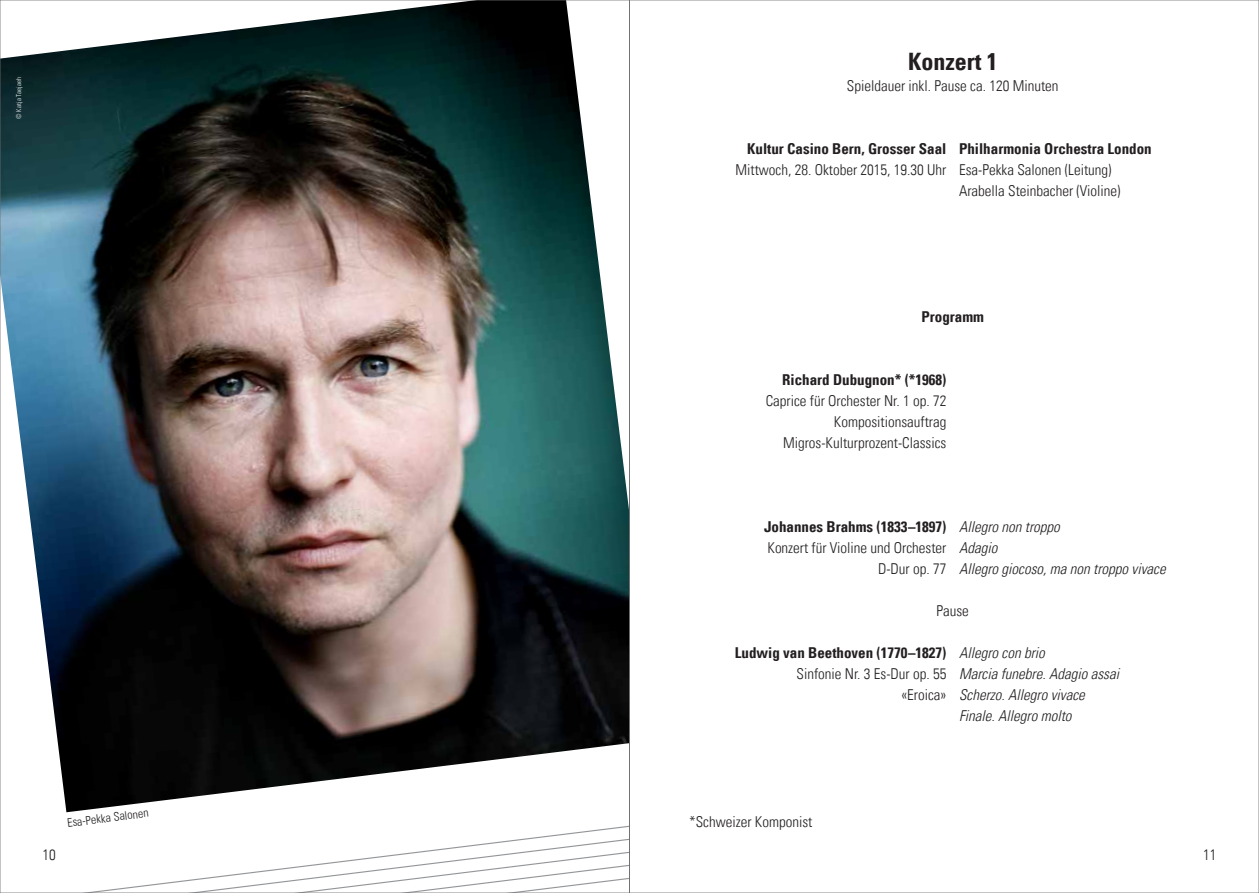
<style>
.page{position:relative;width:1259px;height:893px;background:#fff}
.page>*{position:absolute;margin:0;border:0;box-sizing:border-box;transform-origin:0 0}
.t1{font:24px "Univers Com 67 Bold Cond";color:#231f20}
.t2{font:15px/21px "Univers Com 47 Light Cond";color:#231f20}
.t3{font:15px "Univers Com 67 Bold Cond";color:#231f20}
.t4{font:15px "Univers Com 47 Light Cond Obl";color:#231f20}
.t5{font:12px "Univers Com 47 Light Cond";color:#231f20}
.t6{font:6.75px "Univers Com 47 Light Cond";letter-spacing:.015em;color:#fff}
.s1{font-family:"Univers Com 47 Light Cond Obl"}
.s2{font-family:"Univers Com 47 Light Cond"}
</style>
<div class="page">
<svg style="left:98px;top:826px;width:529px;height:65px"></svg>
<img style="left:2px;top:2px;width:625px;height:810px">
<p class="t6" style="left:15px;top:119px;width:43px;rotate:-90deg">© Katja Taejaeh</p>
<h1 class="t1" style="left:908px;top:47px;width:91px">Konzert 1</h1>
<p class="t2" style="left:847px;top:76px;width:213px">Spieldauer inkl. Pause ca. 120 Minuten</p>
<p class="t3" style="left:747px;top:140px;width:406px">Kultur Casino Bern, Grosser Saal Philharmonia Orchestra London</p>
<p class="t2" style="left:959px;top:160px;width:163px;text-indent:-223px">Mittwoch, 28. Oktober 2015, 19.30 Uhr Esa-Pekka Salonen (Leitung)<br>Arabella Steinbacher (Violine)</p>
<p class="t3" style="left:921px;top:308px;width:64px">Programm</p>
<p class="t3" style="left:782px;top:371px;width:166px">Richard Dubugnon* (*1968)</p>
<p class="t2" style="left:766px;top:391px;width:182px;text-align:right">Caprice für Orchester Nr. 1 op. 72<br>Kompositionsauftrag<br>Migros-Kulturprozent-Classics</p>
<p class="t5" style="left:66px;top:815px;width:83px;rotate:-7deg">Esa-Pekka Salonen</p>
<p class="t3" style="left:764px;top:518px;width:297px">Johannes Brahms (1833–1897) <span class="s1">Allegro non troppo</span></p>
<p class="t2" style="left:767px;top:538px;width:231px">Konzert für Violine und Orchester <span class="s1">Adagio</span></p>
<p class="t4" style="left:878px;top:560px;width:289px"><span class="s2">D-Dur op. 77</span> Allegro giocoso, ma non troppo vivace</p>
<p class="t2" style="left:936px;top:601px;width:34px">Pause</p>
<p class="t3" style="left:735px;top:644px;width:311px">Ludwig van Beethoven (1770–1827) <span class="s1">Allegro con brio</span></p>
<p class="t4" style="left:796px;top:665px;width:324px"><span class="s2">Sinfonie Nr. 3 Es-Dur op. 55</span> Marcia funebre. Adagio assai</p>
<p class="t4" style="left:901px;top:686px;width:185px"><span class="s2">«Eroica»</span> Scherzo. Allegro vivace</p>
<p class="t4" style="left:959px;top:707px;width:114px">Finale. Allegro molto</p>
<p class="t2" style="left:689px;top:811px;width:125px">*Schweizer Komponist</p>
<p class="t2" style="left:43px;top:844px;width:15px">10</p>
<p class="t2" style="left:1203px;top:844px;width:15px">11</p>
</div>
